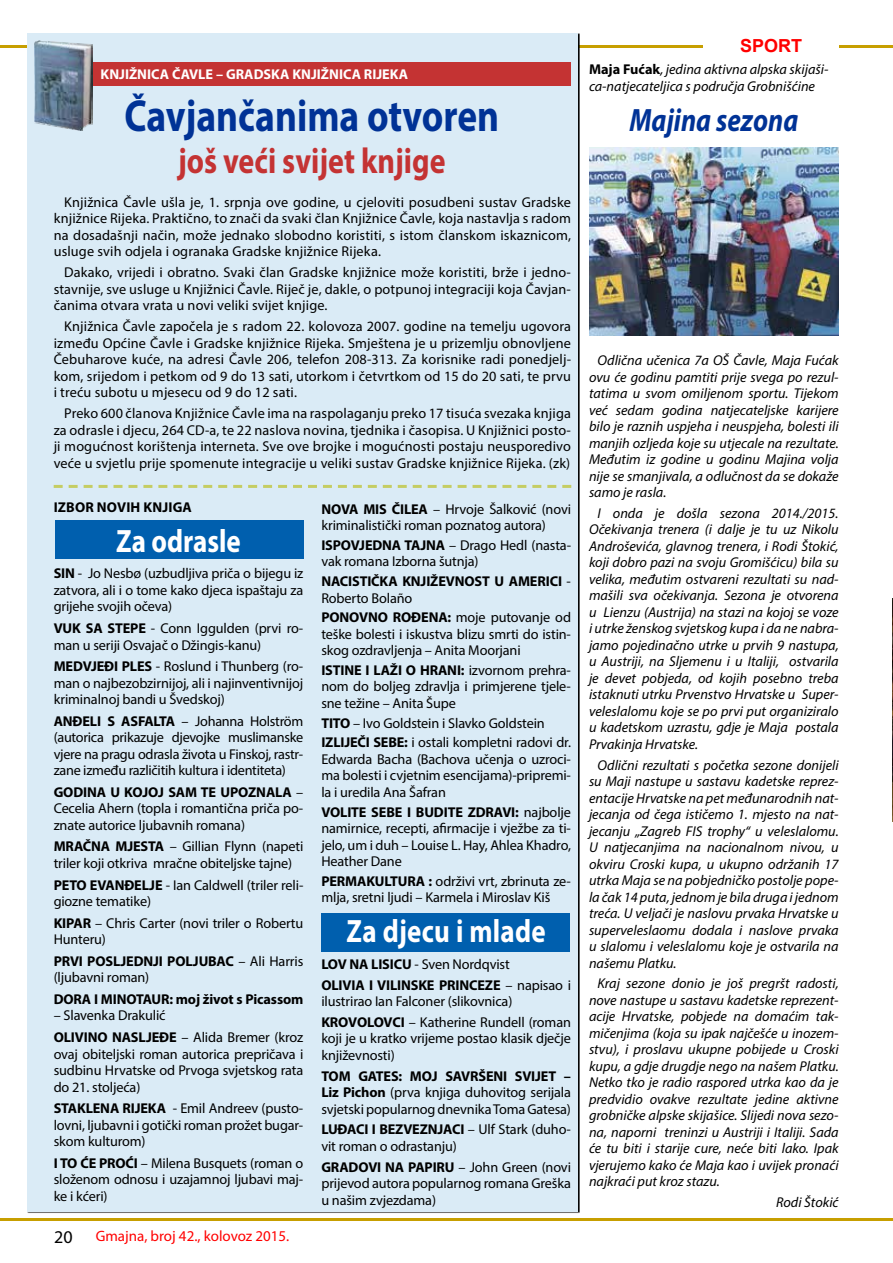
<style>
.page{position:relative;width:893px;height:1263px;background:#fff}
.page>*{position:absolute;margin:0;border:0;box-sizing:border-box;transform-origin:0 0}
.t1{font:700 45px "Myriad Pro";color:#003296;scale:.83 1}
.t2{font:700 36px "Myriad Pro";color:#c43333;scale:.83 1}
.t3{font:700 32.4px "Myriad Pro";letter-spacing:.01em;color:#fff;scale:.83 1}
.t4{font:italic 700 32.4px "Myriad Pro";color:#003296;scale:.83 1}
.t5{font:700 18px "Arial";color:#f00}
.t6{font:18px "Myriad Pro";color:#000}
.t7{font:15px "Myriad Pro";color:#f00}
.t8{font:14.25px/16.5px "Myriad Pro";letter-spacing:-.01em;color:#000;text-align:justify}
.t9{font:italic 14.25px/16.5px "Myriad Pro";color:#000;text-align:justify}
.t10{font:700 14.25px/16.5px "Myriad Pro";letter-spacing:-.01em;color:#000}
.t11{font:700 14.25px "Myriad Pro";color:#fff}
.t12{font:700 14.25px "Myriad Pro";letter-spacing:.01em;color:#000}
.s1{font-weight:700}
.s2{font-weight:400}
.s3{font-weight:700;font-style:normal}
</style>
<div class="page">
<hr style="left:0;top:45px;width:893px;height:3px;background:#c79f00">
<hr style="left:0;top:1218px;width:893px;height:2px;background:#c79f00">
<img style="left:892px;top:598px;width:1px;height:223px">
<div style="left:27px;top:33px;width:551px;height:1178px;background:#daebf6"></div>
<div style="left:54px;top:62px;width:517px;height:23px;background:#c43333"></div>
<img style="left:35px;top:40px;width:58px;height:90px">
<div style="left:321px;top:914px;width:249px;height:38px;background:#005fae"></div>
<div style="left:55px;top:520px;width:248px;height:38px;background:#005fae"></div>
<div style="left:703px;top:37px;width:136px;height:18px;background:#fff"></div>
<img style="left:589px;top:148px;width:250px;height:187px">
<svg style="left:54px;top:485px;width:517px;height:3px"></svg>
<p class="t11" style="left:101px;top:65px;width:309px">KNJIŽNICA ČAVLE – GRADSKA KNJIŽNICA RIJEKA</p>
<h1 class="t1" style="left:124px;top:87px;width:453px">Čavjančanima otvoren</h1>
<h2 class="t2" style="left:178px;top:138px;width:324px">još veći svijet knjige</h2>
<p class="t8" style="left:54px;top:194px;width:519px;text-indent:11px">Knjižnica Čavle ušla je, 1. srpnja ove godine, u cjeloviti posudbeni sustav Gradske knjižnice Rijeka. Praktično, to znači da svaki član Knjižnice Čavle, koja nastavlja s radom na dosadašnji način, može jednako slobodno koristiti, s istom članskom iskaznicom, usluge svih odjela i ogranaka Gradske knjižnice Rijeka.</p>
<p class="t8" style="left:54px;top:264px;width:519px;text-indent:11px">Dakako, vrijedi i obratno. Svaki član Gradske knjižnice može koristiti, brže i jedno&shy;stavnije, sve usluge u Knjižnici Čavle. Riječ je, dakle, o potpunoj integraciji koja Čavjan&shy;čanima otvara vrata u novi veliki svijet knjige.</p>
<p class="t8" style="left:54px;top:318px;width:519px;text-indent:11px">Knjižnica Čavle započela je s radom 22. kolovoza 2007. godine na temelju ugovora između Općine Čavle i Gradske knjižnice Rijeka. Smještena je u prizemlju obnovljene Čebuharove kuće, na adresi Čavle 206, telefon 208-313. Za korisnike radi ponedjelj&shy;kom, srijedom i petkom od 9 do 13 sati, utorkom i četvrtkom od 15 do 20 sati, te prvu i treću subotu u mjesecu od 9 do 12 sati.</p>
<p class="t8" style="left:54px;top:405px;width:519px;text-indent:11px">Preko 600 članova Knjižnice Čavle ima na raspolaganju preko 17 tisuća svezaka knjiga za odrasle i djecu, 264 CD-a, te 22 naslova novina, tjednika i časopisa. U Knjižnici posto&shy;ji mogućnost korištenja interneta. Sve ove brojke i mogućnosti postaju neusporedivo veće u svjetlu prije spomenute integracije u veliki sustav Gradske knjižnice Rijeka. (zk)</p>
<p class="t12" style="left:54px;top:498px;width:140px">IZBOR NOVIH KNJIGA</p>
<h3 class="t3" style="left:116px;top:520px;width:152px">Za odrasle</h3>
<p class="t8" style="left:54px;top:565px;width:251px"><span class="s1">SIN</span> - Jo Nesbø (uzbudljiva priča o bijegu iz zatvora, ali i o tome kako djeca ispaštaju za grijehe svojih očeva)</p>
<p class="t8" style="left:54px;top:620px;width:251px"><span class="s1">VUK SA STEPE</span> - Conn Iggulden (prvi ro&shy;man u seriji Osvajač o Džingis-kanu)</p>
<p class="t8" style="left:54px;top:658px;width:251px"><span class="s1">MEDVJEĐI PLES</span> - Roslund i Thunberg (ro&shy;man o najbezobzirnijoj, ali i najinventivnijoj kriminalnoj bandi u Švedskoj)</p>
<p class="t8" style="left:54px;top:712px;width:251px"><span class="s1">ANĐELI S ASFALTA</span> – Johanna Holström (autorica prikazuje djevojke muslimanske vjere na pragu odrasla života u Finskoj, rastr&shy;zane između različitih kultura i identiteta)</p>
<p class="t8" style="left:54px;top:784px;width:251px"><span class="s1">GODINA U KOJOJ SAM TE UPOZNALA</span> – Cecelia Ahern (topla i romantična priča po&shy;znate autorice ljubavnih romana)</p>
<p class="t8" style="left:54px;top:838px;width:251px"><span class="s1">MRAČNA MJESTA</span> – Gillian Flynn (napeti triler koji otkriva mračne obiteljske tajne)</p>
<p class="t8" style="left:54px;top:876px;width:251px"><span class="s1">PETO EVANĐELJE</span> - Ian Caldwell (triler reli&shy;giozne tematike)</p>
<p class="t8" style="left:54px;top:914px;width:251px"><span class="s1">KIPAR</span> – Chris Carter (novi triler o Robertu<br>Hunteru)</p>
<p class="t8" style="left:54px;top:952px;width:251px"><span class="s1">PRVI POSLJEDNJI POLJUBAC</span> – Ali Harris (ljubavni roman)</p>
<p class="t10" style="left:54px;top:990px;width:251px">DORA I MINOTAUR: moj život s Picassom</p>
<p class="t8" style="left:54px;top:1004px;width:251px;line-height:21.6px">– Slavenka Drakulić<br><span class="s1">OLIVINO NASLJEĐE</span> – Alida Bremer (kroz</p>
<p class="t8" style="left:54px;top:1045px;width:251px">ovaj obiteljski roman autorica prepričava i sudbinu Hrvatske od Prvoga svjetskog rata do 21. stoljeća)</p>
<p class="t8" style="left:54px;top:1100px;width:251px"><span class="s1">STAKLENA RIJEKA</span> - Emil Andreev (pusto&shy;lovni, ljubavni i gotički roman prožet bugar&shy;skom kulturom)</p>
<p class="t8" style="left:54px;top:1154px;width:251px"><span class="s1">I TO ĆE PROĆI</span> – Milena Busquets (roman o složenom odnosu i uzajamnoj ljubavi maj&shy;ke i kćeri)</p>
<p class="t6" style="left:54px;top:1225px;width:20px">20</p>
<p class="t7" style="left:96px;top:1226px;width:195px">Gmajna, broj 42., kolovoz 2015.</p>
<p class="t8" style="left:321px;top:500px;width:251px"><span class="s1">NOVA MIS ČILEA</span> – Hrvoje Šalković (novi kriminalistički roman poznatog autora)</p>
<p class="t8" style="left:321px;top:536px;width:251px"><span class="s1">ISPOVJEDNA TAJNA</span> – Drago Hedl (nasta&shy;vak romana Izborna šutnja)</p>
<p class="t10" style="left:321px;top:572px;width:251px">NACISTIČKA KNJIŽEVNOST U AMERICI <span class="s2">-<br>Roberto Bolaño</span></p>
<p class="t8" style="left:321px;top:609px;width:251px"><span class="s1">PONOVNO ROĐENA:</span> moje putovanje od teške bolesti i iskustva blizu smrti do istin&shy;skog ozdravljenja – Anita Moorjani</p>
<p class="t8" style="left:321px;top:662px;width:251px"><span class="s1">ISTINE I LAŽI O HRANI:</span> izvornom prehra&shy;nom do boljeg zdravlja i primjerene tjele&shy;sne težine – Anita Šupe</p>
<p class="t8" style="left:321px;top:713px;width:251px;line-height:19.6px"><span class="s1">TITO</span> – Ivo Goldstein i Slavko Goldstein<br><span class="s1">IZLIJEČI SEBE:</span> i ostali kompletni radovi dr.</p>
<p class="t8" style="left:321px;top:750px;width:251px">Edwarda Bacha (Bachova učenja o uzroci&shy;ma bolesti i cvjetnim esencijama)-pripremi&shy;la i uredila Ana Šafran</p>
<p class="t8" style="left:321px;top:803px;width:251px"><span class="s1">VOLITE SEBE I BUDITE ZDRAVI:</span> najbolje namirnice, recepti, afirmacije i vježbe za ti&shy;jelo, um i duh – Louise L. Hay, Ahlea Khadro, Heather Dane</p>
<p class="t8" style="left:321px;top:872px;width:251px"><span class="s1">PERMAKULTURA :</span> održivi vrt, zbrinuta ze&shy;mlja, sretni ljudi – Karmela i Miroslav Kiš</p>
<h3 class="t3" style="left:347px;top:910px;width:241px">Za djecu i mlade</h3>
<p class="t10" style="left:321px;top:953px;width:251px;line-height:20.7px">LOV NA LISICU <span class="s2">- Sven Nordqvist<br></span>OLIVIA I VILINSKE PRINCEZE <span class="s2">– napisao i</span></p>
<p class="t8" style="left:321px;top:991px;width:251px;line-height:20.7px">ilustrirao Ian Falconer (slikovnica)<br><span class="s1">KROVOLOVCI</span> – Katherine Rundell (roman</p>
<p class="t8" style="left:321px;top:1030px;width:251px">koji je u kratko vrijeme postao klasik dječje književnosti)</p>
<p class="t8" style="left:321px;top:1067px;width:251px"><span class="s1">TOM GATES: MOJ SAVRŠENI SVIJET – Liz Pichon</span> (prva knjiga duhovitog serijala svjetski popularnog dnevnika Toma Gatesa)</p>
<p class="t8" style="left:321px;top:1121px;width:251px"><span class="s1">LUĐACI I BEZVEZNJACI</span> – Ulf Stark (duho&shy;vit roman o odrastanju)</p>
<p class="t8" style="left:321px;top:1158px;width:251px"><span class="s1">GRADOVI NA PAPIRU</span> – John Green (novi prijevod autora popularnog romana Greška u našim zvjezdama)</p>
<p class="t5" style="left:740px;top:34px;width:64px">SPORT</p>
<p class="t9" style="left:589px;top:61px;width:241px"><span class="s3">Maja Fućak</span>, jedina aktivna alpska skijaši&shy;ca-natjecateljica s područja Grobnišćine</p>
<h3 class="t4" style="left:629px;top:99px;width:205px">Majina sezona</h3>
<p class="t9" style="left:589px;top:352px;width:251px;text-indent:9px">Odlična učenica 7a OŠ Čavle, Maja Fućak ovu će godinu pamtiti prije svega po rezul&shy;tatima u svom omiljenom sportu. Tijekom već sedam godina natjecateljske karijere bilo je raznih uspjeha i neuspjeha, bolesti ili manjih ozljeda koje su utjecale na rezultate.<br>Međutim iz godine u godinu Majina volja nije se smanjivala, a odlučnost da se dokaže samo je rasla.</p>
<p class="t9" style="left:589px;top:504px;width:251px;text-indent:9px">I onda je došla sezona 2014./2015.<br>Očekivanja trenera (i dalje je tu uz Nikolu Androševića, glavnog trenera, i Rodi Štokić, koji dobro pazi na svoju Gromišćicu) bila su velika, međutim ostvareni rezultati su nad&shy;mašili sva očekivanja. Sezona je otvorena u Lienzu (Austrija) na stazi na kojoj se voze i utrke ženskog svjetskog kupa i da ne nabra&shy;jamo pojedinačno utrke u prvih 9 nastupa, u Austriji, na Sljemenu i u Italiji, ostvarila je devet pobjeda, od kojih posebno treba istaknuti utrku Prvenstvo Hrvatske u Super&shy;veleslalomu koje se po prvi put organiziralo u kadetskom uzrastu, gdje je Maja postala Prvakinja Hrvatske.</p>
<p class="t9" style="left:589px;top:756px;width:251px;text-indent:9px">Odlični rezultati s početka sezone donijeli su Maji nastupe u sastavu kadetske reprez&shy;entacije Hrvatske na pet međunarodnih nat&shy;jecanja od čega ističemo 1. mjesto na nat&shy;jecanju „Zagreb FIS trophy“ u veleslalomu.<br>U natjecanjima na nacionalnom nivou, u okviru Croski kupa, u ukupno održanih 17 utrka Maja se na pobjedničko postolje pope&shy;la čak 14 puta, jednom je bila druga i jednom treća. U veljači je naslovu prvaka Hrvatske u superveleslaomu dodala i naslove prvaka u slalomu i veleslalomu koje je ostvarila na našemu Platku.</p>
<p class="t9" style="left:589px;top:975px;width:251px;text-indent:9px">Kraj sezone donio je još pregršt radosti, nove nastupe u sastavu kadetske reprezent&shy;acije Hrvatske, pobjede na domaćim tak&shy;mičenjima (koja su ipak najčešće u inozem&shy;stvu), i proslavu ukupne pobijede u Croski kupu, a gdje drugdje nego na našem Platku.<br>Netko tko je radio raspored utrka kao da je predvidio ovakve rezultate jedine aktivne grobničke alpske skijašice. Slijedi nova sezo&shy;na, naporni treninzi u Austriji i Italiji. Sada će tu biti i starije cure, neće biti lako. Ipak vjerujemo kako će Maja kao i uvijek pronaći najkraći put kroz stazu.</p>
<p class="t9" style="left:776px;top:1194px;width:64px">Rodi Štokić</p>
</div>
